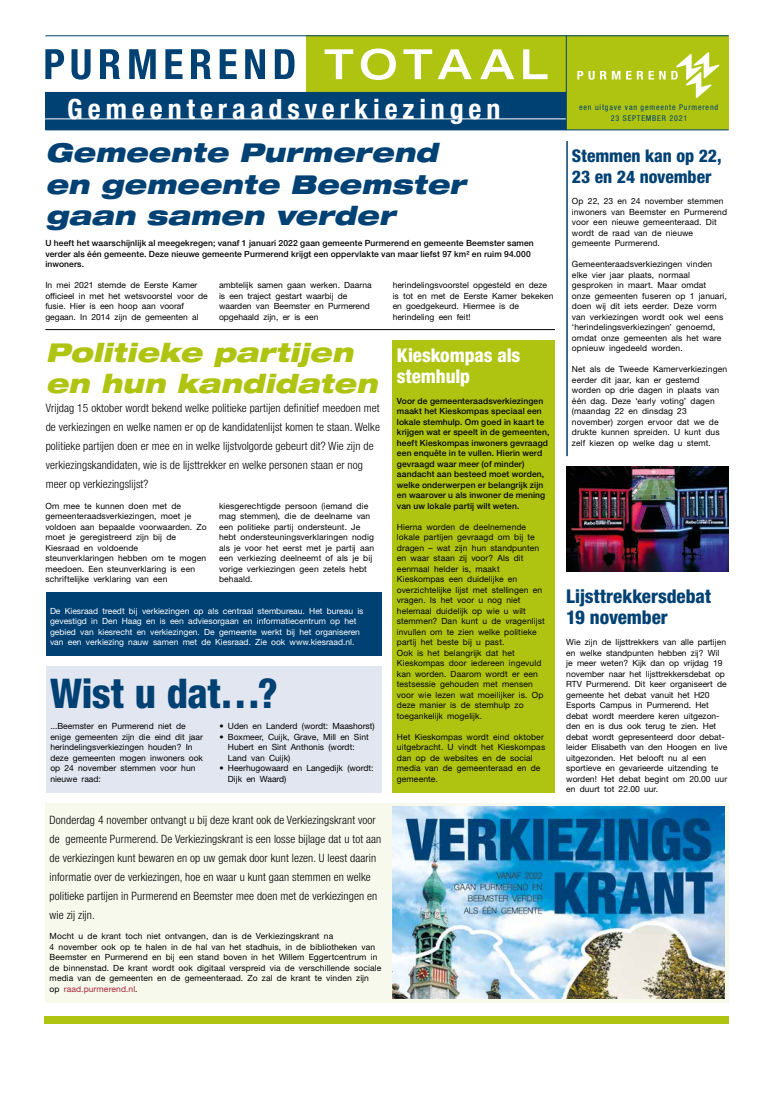
<style>
.page{position:relative;width:774px;height:1120px;background:#fff}
.page>*{position:absolute;margin:0;border:0;box-sizing:border-box;transform-origin:0 0}
.t1{font:800 condensed 41px "Helvetica Neue LT Std";letter-spacing:-.005em;color:#004174}
.t2{font:700 condensed 28px "Helvetica Neue LT Std";letter-spacing:.175em;color:#fff}
.t3{font:italic 900 expanded 26px/31.5px "Helvetica Neue LT Std";letter-spacing:.005em;color:#004174}
.t4{font:italic 900 expanded 26px/31.5px "Helvetica Neue LT Std";letter-spacing:.005em;color:#afc410}
.t5{font:800 condensed 19px/21px "Helvetica Neue LT Std";letter-spacing:-.005em;color:#004174}
.t6{font:800 condensed 19px/21px "Helvetica Neue LT Std";letter-spacing:-.005em;color:#fff}
.t7{font:800 condensed 17.5px/21px "Helvetica Neue LT Std";letter-spacing:-.005em;color:#004174}
.t8{font:300 condensed 11.5px/19px "Helvetica Neue LT Std";letter-spacing:.01em;color:#000}
.t9{font:8.5px/10.5px "Helvetica Neue";letter-spacing:.01em;color:#000}
.t10{font:500 8.5px/10.5px "Helvetica Neue LT Std";letter-spacing:.015em;color:#000}
.t11{font:8.5px/10.5px "Helvetica Neue";color:#fff}
.t12{font:condensed 8px/10.5px "Helvetica Neue LT Std";letter-spacing:.1em;color:#004174;text-align:center}
.s1{color:#a52336}
</style>
<div class="page">
<div style="left:306px;top:35px;width:422px;height:95px;background:#afc410"></div>
<div style="left:45px;top:92px;width:521px;height:38px;background:#004174"></div>
<hr style="left:45px;top:35px;width:683px;height:1px;background:#004174">
<hr style="left:45px;top:129px;width:683px;height:1px;background:#004174">
<svg style="left:577px;top:71px;width:17px;height:9px"></svg>
<svg style="left:600px;top:71px;width:20px;height:9px"></svg>
<svg style="left:626px;top:71px;width:27px;height:9px"></svg>
<svg style="left:659px;top:71px;width:6px;height:9px"></svg>
<svg style="left:671px;top:52px;width:48px;height:46px"></svg>
<hr style="left:45px;top:118px;width:521px;height:1px;background:#fff">
<hr style="left:565px;top:36px;width:1px;height:94px;background:#004174">
<svg style="left:324px;top:49px;width:223px;height:31px"></svg>
<svg style="left:45px;top:49px;width:249px;height:31px"></svg>
<div style="left:45px;top:803px;width:683px;height:199px;background:#f8f9ed"></div>
<div style="left:44px;top:1016px;width:684px;height:7px;background:#afc410"></div>
<img style="left:566px;top:467px;width:162px;height:105px">
<div style="left:46px;top:666px;width:335px;height:126px;background:#e2e6f1"></div>
<div style="left:46px;top:593px;width:335px;height:63px;background:#004174"></div>
<hr style="left:566px;top:141px;width:1px;height:315px;background:#004174">
<img style="left:392px;top:807px;width:332px;height:191px">
<div style="left:392px;top:393px;width:162px;height:399px;background:#afc410"></div>
<div style="left:392px;top:341px;width:162px;height:52px;background:#afc410"></div>
<hr style="left:45px;top:329px;width:509px;height:1px;background:#000">
<h2 class="t2" style="left:67px;top:92px;width:434px">Gemeenteraadsverkiezingen</h2>
<p class="t12" style="left:579px;top:102px;width:140px">een uitgave van gemeente Purmerend<br>23 SEPTEMBER 2021</p>
<h3 class="t3" style="left:45px;top:137px;width:421px">Gemeente Purmerend en gemeente Beemster gaan samen verder</h3>
<h3 class="t7" style="left:571px;top:145px;width:151px">Stemmen kan op 22,<br>23 en 24 november</h3>
<p class="t9" style="left:571px;top:196px;width:157px">Op 22, 23 en 24 november stemmen inwoners van Beemster en Purmerend voor een nieuwe gemeenteraad. Dit wordt de raad van de nieuwe gemeente Purmerend.</p>
<p class="t9" style="left:571px;top:259px;width:156px">Gemeenteraadsverkiezingen vinden elke vier jaar plaats, normaal gesproken in maart. Maar omdat<br>onze gemeenten fuseren op 1 januari, doen wij dit iets eerder. Deze vorm van verkiezingen wordt ook wel eens ‘herindelingsverkiezingen’ genoemd, omdat onze gemeenten als het ware opnieuw ingedeeld worden.</p>
<p class="t9" style="left:571px;top:364px;width:157px">Net als de Tweede Kamerverkiezingen eerder dit jaar, kan er gestemd worden op drie dagen in plaats van één dag. Deze ‘early voting’ dagen (maandag 22 en dinsdag 23 november) zorgen ervoor dat we de drukte kunnen spreiden. U kunt dus zelf kiezen op welke dag u stemt.</p>
<p class="t10" style="left:45px;top:238px;width:489px">U heeft het waarschijnlijk al meegekregen; vanaf 1 januari 2022 gaan gemeente Purmerend en gemeente Beemster samen verder als één gemeente. Deze nieuwe gemeente Purmerend krijgt een oppervlakte van maar liefst 97 km² en ruim 94.000 inwoners.</p>
<p class="t9" style="left:45px;top:280px;width:164px">In mei 2021 stemde de Eerste Kamer officieel in met het wetsvoorstel voor de fusie. Hier is een hoop aan vooraf gegaan. In 2014 zijn de gemeenten al</p>
<p class="t9" style="left:219px;top:280px;width:154px">ambtelijk samen gaan werken. Daarna is een traject gestart waarbij de waarden van Beemster en Purmerend opgehaald zijn, er is een</p>
<p class="t9" style="left:392px;top:280px;width:162px">herindelingsvoorstel opgesteld en deze is tot en met de Eerste Kamer bekeken en goedgekeurd. Hiermee is de herindeling een feit!</p>
<h3 class="t4" style="left:46px;top:336px;width:333px">Politieke partijen en hun kandidaten</h3>
<h3 class="t6" style="left:397px;top:344px;width:125px">Kieskompas als stemhulp</h3>
<p class="t10" style="left:397px;top:395px;width:154px">Voor de gemeenteraadsverkiezingen maakt het Kieskompas speciaal een lokale stemhulp. Om goed in kaart te krijgen wat er speelt in de gemeenten, heeft Kieskompas inwoners gevraagd een enquête in te vullen. Hierin werd gevraagd waar meer (of minder) aandacht aan besteed moet worden, welke onderwerpen er belangrijk zijn en waarover u als inwoner de mening van uw lokale partij wilt weten.</p>
<p class="t9" style="left:397px;top:521px;width:149px">Hierna worden de deelnemende lokale partijen gevraagd om bij te dragen – wat zijn hun standpunten en waar staan zij voor? Als dit eenmaal helder is, maakt<br>Kieskompas een duidelijke en overzichtelijke lijst met stellingen en vragen. Is het voor u nog niet helemaal duidelijk op wie u wilt stemmen? Dan kunt u de vragenlijst invullen om te zien welke politieke partij het beste bij u past.<br>Ook is het belangrijk dat het<br>Kieskompas door iedereen ingevuld kan worden. Daarom wordt er een testsessie gehouden met mensen voor wie lezen wat moeilijker is. Op deze manier is de stemhulp zo toegankelijk mogelijk.</p>
<p class="t9" style="left:397px;top:731px;width:150px">Het Kieskompas wordt eind oktober uitgebracht. U vindt het Kieskompas dan op de websites en de social media van de gemeenteraad en de gemeente.</p>
<p class="t8" style="left:46px;top:398px;width:335px">Vrijdag 15 oktober wordt bekend welke politieke partijen definitief meedoen met de verkiezingen en welke namen er op de kandidatenlijst komen te staan. Welke politieke partijen doen er mee en in welke lijstvolgorde gebeurt dit? Wie zijn de verkiezingskandidaten, wie is de lijsttrekker en welke personen staan er nog meer op verkiezingslijst?</p>
<p class="t9" style="left:45px;top:500px;width:163px">Om mee te kunnen doen met de gemeenteraadsverkiezingen, moet je voldoen aan bepaalde voorwaarden. Zo moet je geregistreerd zijn bij de Kiesraad en voldoende steunverklaringen hebben om te mogen meedoen. Een steunverklaring is een schriftelijke verklaring van een</p>
<p class="t9" style="left:219px;top:500px;width:157px">kiesgerechtigde persoon (iemand die mag stemmen), die de deelname van een politieke partij ondersteunt. Je hebt ondersteuningsverklaringen nodig als je voor het eerst met je partij aan een verkiezing deelneemt of als je bij vorige verkiezingen geen zetels hebt behaald.</p>
<h3 class="t5" style="left:566px;top:585px;width:146px">Lijsttrekkersdebat<br>19 november</h3>
<p class="t9" style="left:566px;top:637px;width:162px">Wie zijn de lijsttrekkers van alle partijen en welke standpunten hebben zij? Wil je meer weten? Kijk dan op vrijdag 19 november naar het lijsttrekkersdebat op RTV Purmerend. Dit keer organiseert de gemeente het debat vanuit het H20<br>Esports Campus in Purmerend. Het debat wordt meerdere keren uitgezon&shy;den en is dus ook terug te zien. Het debat wordt gepresenteerd door debat&shy;leider Elisabeth van den Hoogen en live uitgezonden. Het belooft nu al een sportieve en gevarieerde uitzending te worden! Het debat begint om 20.00 uur en duurt tot 22.00 uur.</p>
<p class="t11" style="left:50px;top:605px;width:315px">De Kiesraad treedt bij verkiezingen op als centraal stembureau. Het bureau is gevestigd in Den Haag en is een adviesorgaan en informatiecentrum op het gebied van kiesrecht en verkiezingen. De gemeente werkt bij het organiseren van een verkiezing nauw samen met de Kiesraad. Zie ook www.kiesraad.nl.</p>
<h1 class="t1" style="left:50px;top:668px;width:229px">Wist u dat…?</h1>
<p class="t9" style="left:50px;top:721px;width:154px">...Beemster en Purmerend niet de enige gemeenten zijn die eind dit jaar herindelingsverkiezingen houden? In deze gemeenten mogen inwoners ook op 24 november stemmen voor hun nieuwe raad:</p>
<p class="t9" style="left:219px;top:721px;width:157px">• Uden en Landerd (wordt: Maashorst)</p>
<p class="t9" style="left:228px;top:731px;width:142px;text-indent:-8px">• Boxmeer, Cuijk, Grave, Mill en Sint<br>Hubert en Sint Anthonis (wordt:<br>Land van Cuijk)</p>
<p class="t9" style="left:228px;top:763px;width:147px;text-indent:-8px">• Heerhugowaard en Langedijk (wordt:<br>Dijk en Waard)</p>
<p class="t8" style="left:50px;top:810px;width:333px">Donderdag 4 november ontvangt u bij deze krant ook de Verkiezingskrant voor de gemeente Purmerend. De Verkiezingskrant is een losse bijlage dat u tot aan de verkiezingen kunt bewaren en op uw gemak door kunt lezen. U leest daarin informatie over de verkiezingen, hoe en waar u kunt gaan stemmen en welke politieke partijen in Purmerend en Beemster mee doen met de verkiezingen en wie zij zijn.</p>
<p class="t9" style="left:50px;top:931px;width:333px">Mocht u de krant toch niet ontvangen, dan is de Verkiezingskrant na<br>4 november ook op te halen in de hal van het stadhuis, in de bibliotheken van Beemster en Purmerend en bij een stand boven in het Willem Eggertcentrum in de binnenstad. De krant wordt ook digitaal verspreid via de verschillende sociale media van de gemeenten en de gemeenteraad. Zo zal de krant te vinden zijn<br>op <span class="s1">raad.purmerend.nl</span>.</p>
</div>
